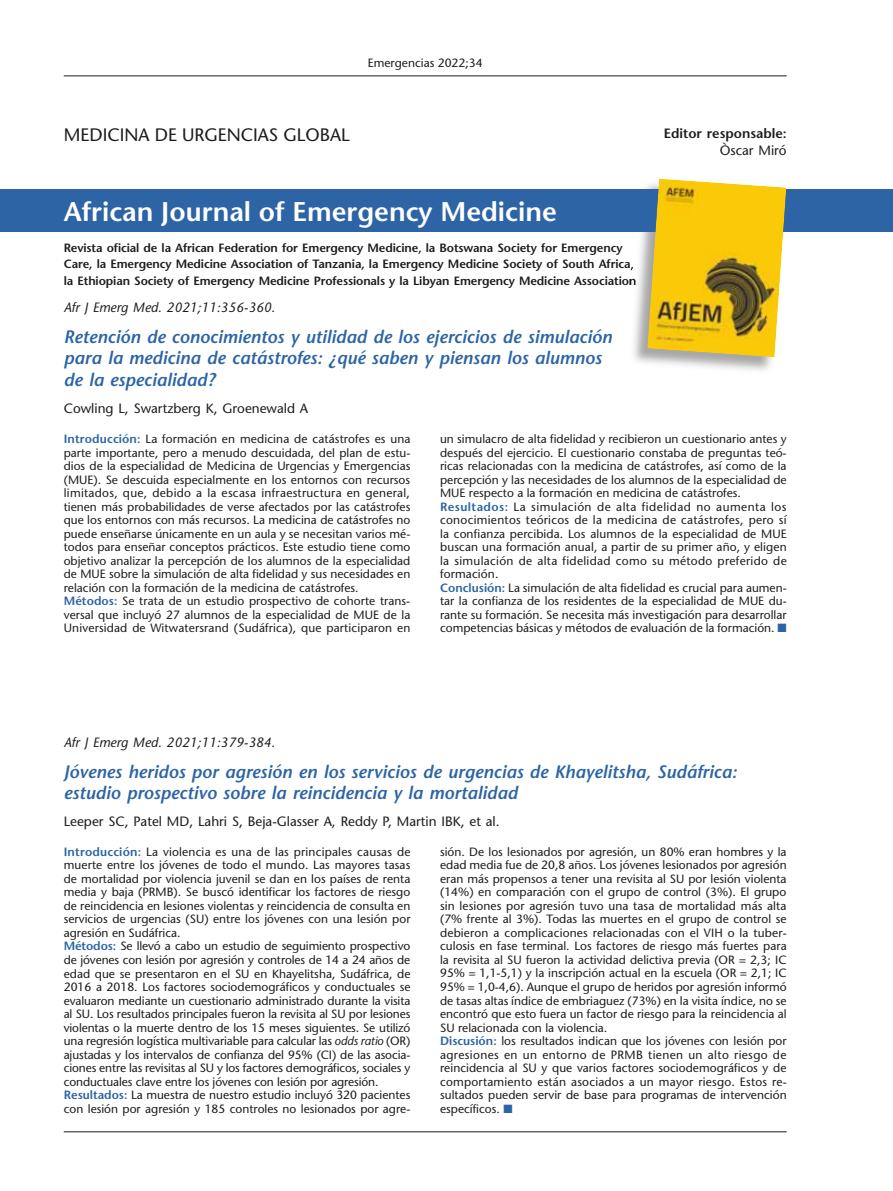
<style>
.page{position:relative;width:893px;height:1191px;background:#fff}
.page>*{position:absolute;margin:0;border:0;box-sizing:border-box;transform-origin:0 0}
.t1{font:600 27px "Stone Sans";color:#fff}
.t2{font:italic 600 18px/21px "Stone Sans";color:#2c64a5}
.t3{font:18px "Stone Sans";color:#1d1d1b}
.t4{font:13.5px "Stone Sans";color:#1d1d1b}
.t5{font:italic 13.5px "Stone Sans";color:#1d1d1b}
.t6{font:600 13.5px "Stone Sans";color:#1d1d1b}
.t7{font:12px/13.5px "Stone Sans";color:#1d1d1b}
.t8{font:600 12px/16.5px "Stone Sans";letter-spacing:-.01em;color:#1d1d1b}
.s1{font-weight:600;color:#2c64a5}
.s2{color:#2c64a5}
.s3{font-style:italic}
</style>
<div class="page">
<hr style="left:64px;top:1131px;width:723px;height:1px;background:#1d1d1b">
<hr style="left:64px;top:75px;width:723px;height:1px;background:#1d1d1b">
<div style="left:0;top:189px;width:893px;height:43px;background:#2c64a5"></div>
<img style="left:634px;top:187px;width:138px;height:184px">
<img style="left:634px;top:189px;width:13px;height:43px">
<svg style="left:630px;top:260px;width:5px;height:28px"></svg>
<img style="left:647px;top:179px;width:139px;height:178px">
<p class="t7" style="left:368px;top:57px;width:116px">Emergencias 2022;34</p>
<h2 class="t3" style="left:64px;top:126px;width:288px">MEDICINA DE URGENCIAS GLOBAL</h2>
<p class="t6" style="left:664px;top:127px;width:124px">Editor responsable:</p>
<p class="t4" style="left:720px;top:143px;width:68px">Òscar Miró</p>
<h1 class="t1" style="left:64px;top:198px;width:495px">African Journal of Emergency Medicine</h1>
<p class="t8" style="left:64px;top:240px;width:574px">Revista oficial de la African Federation for Emergency Medicine, la Botswana Society for Emergency<br>Care, la Emergency Medicine Association of Tanzania, la Emergency Medicine Society of South Africa, la Ethiopian Society of Emergency Medicine Professionals y la Libyan Emergency Medicine Association</p>
<p class="t5" style="left:64px;top:300px;width:213px">Afr J Emerg Med. 2021;11:356-360.</p>
<h2 class="t2" style="left:64px;top:327px;width:550px">Retención de conocimientos y utilidad de los ejercicios de simulación para la medicina de catástrofes: ¿qué saben y piensan los alumnos de la especialidad?</h2>
<p class="t4" style="left:64px;top:401px;width:246px">Cowling L, Swartzberg K, Groenewald A</p>
<p class="t7" style="left:64px;top:433px;width:348px"><span class="s1">Introducción:</span> La formación en medicina de catástrofes es una parte importante, pero a menudo descuidada, del plan de estu&shy;dios de la especialidad de Medicina de Urgencias y Emergencias (MUE). Se descuida especialmente en los entornos con recursos limitados, que, debido a la escasa infraestructura en general, tienen más probabilidades de verse afectados por las catástrofes que los entornos con más recursos. La medicina de catástrofes no puede enseñarse únicamente en un aula y se necesitan varios mé&shy;todos para enseñar conceptos prácticos. Este estudio tiene como objetivo analizar la percepción de los alumnos de la especialidad de MUE sobre la simulación de alta fidelidad y sus necesidades en relación con la formación de la medicina de catástrofes.<br><span class="s1">Métodos:</span> Se trata de un estudio prospectivo de cohorte trans&shy;versal que incluyó 27 alumnos de la especialidad de MUE de la Universidad de Witwatersrand (Sudáfrica), que participaron en</p>
<p class="t7" style="left:440px;top:433px;width:348px">un simulacro de alta fidelidad y recibieron un cuestionario antes y después del ejercicio. El cuestionario constaba de preguntas teó&shy;ricas relacionadas con la medicina de catástrofes, así como de la percepción y las necesidades de los alumnos de la especialidad de MUE respecto a la formación en medicina de catástrofes.<br><span class="s1">Resultados:</span> La simulación de alta fidelidad no aumenta los conocimientos teóricos de la medicina de catástrofes, pero sí la confianza percibida. Los alumnos de la especialidad de MUE buscan una formación anual, a partir de su primer año, y eligen la simulación de alta fidelidad como su método preferido de formación.<br><span class="s1">Conclusión:</span> La simulación de alta fidelidad es crucial para aumen&shy;tar la confianza de los residentes de la especialidad de MUE du&shy;rante su formación. Se necesita más investigación para desarrollar competencias básicas y métodos de evaluación de la formación. <span class="s2">■</span></p>
<p class="t5" style="left:64px;top:735px;width:213px">Afr J Emerg Med. 2021;11:379-384.</p>
<h2 class="t2" style="left:64px;top:762px;width:674px">Jóvenes heridos por agresión en los servicios de urgencias de Khayelitsha, Sudáfrica: estudio prospectivo sobre la reincidencia y la mortalidad</h2>
<p class="t4" style="left:64px;top:814px;width:437px">Leeper SC, Patel MD, Lahri S, Beja-Glasser A, Reddy P, Martin IBK, et al.</p>
<p class="t7" style="left:64px;top:845px;width:348px"><span class="s1">Introducción:</span> La violencia es una de las principales causas de muerte entre los jóvenes de todo el mundo. Las mayores tasas de mortalidad por violencia juvenil se dan en los países de renta media y baja (PRMB). Se buscó identificar los factores de riesgo de reincidencia en lesiones violentas y reincidencia de consulta en servicios de urgencias (SU) entre los jóvenes con una lesión por agresión en Sudáfrica.<br><span class="s1">Métodos:</span> Se llevó a cabo un estudio de seguimiento prospectivo de jóvenes con lesión por agresión y controles de 14 a 24 años de edad que se presentaron en el SU en Khayelitsha, Sudáfrica, de 2016 a 2018. Los factores sociodemográficos y conductuales se evaluaron mediante un cuestionario administrado durante la visita al SU. Los resultados principales fueron la revisita al SU por lesiones violentas o la muerte dentro de los 15 meses siguientes. Se utilizó una regresión logística multivariable para calcular las <span class="s3">odds ratio</span> (OR) ajustadas y los intervalos de confianza del 95% (CI) de las asocia&shy;ciones entre las revisitas al SU y los factores demográficos, sociales y conductuales clave entre los jóvenes con lesión por agresión.<br><span class="s1">Resultados:</span> La muestra de nuestro estudio incluyó 320 pacientes con lesión por agresión y 185 controles no lesionados por agre-</p>
<p class="t7" style="left:440px;top:845px;width:348px">sión. De los lesionados por agresión, un 80% eran hombres y la edad media fue de 20,8 años. Los jóvenes lesionados por agresión eran más propensos a tener una revisita al SU por lesión violenta (14%) en comparación con el grupo de control (3%). El grupo sin lesiones por agresión tuvo una tasa de mortalidad más alta (7% frente al 3%). Todas las muertes en el grupo de control se debieron a complicaciones relacionadas con el VIH o la tuber&shy;culosis en fase terminal. Los factores de riesgo más fuertes para la revisita al SU fueron la actividad delictiva previa (OR = 2,3; IC 95% = 1,1-5,1) y la inscripción actual en la escuela (OR = 2,1; IC 95% = 1,0-4,6). Aunque el grupo de heridos por agresión informó de tasas altas índice de embriaguez (73%) en la visita índice, no se encontró que esto fuera un factor de riesgo para la reincidencia al SU relacionada con la violencia.<br><span class="s1">Discusión:</span> los resultados indican que los jóvenes con lesión por agresiones en un entorno de PRMB tienen un alto riesgo de reincidencia al SU y que varios factores sociodemográficos y de comportamiento están asociados a un mayor riesgo. Estos re&shy;sultados pueden servir de base para programas de intervención específicos. <span class="s2">■</span></p>
</div>
